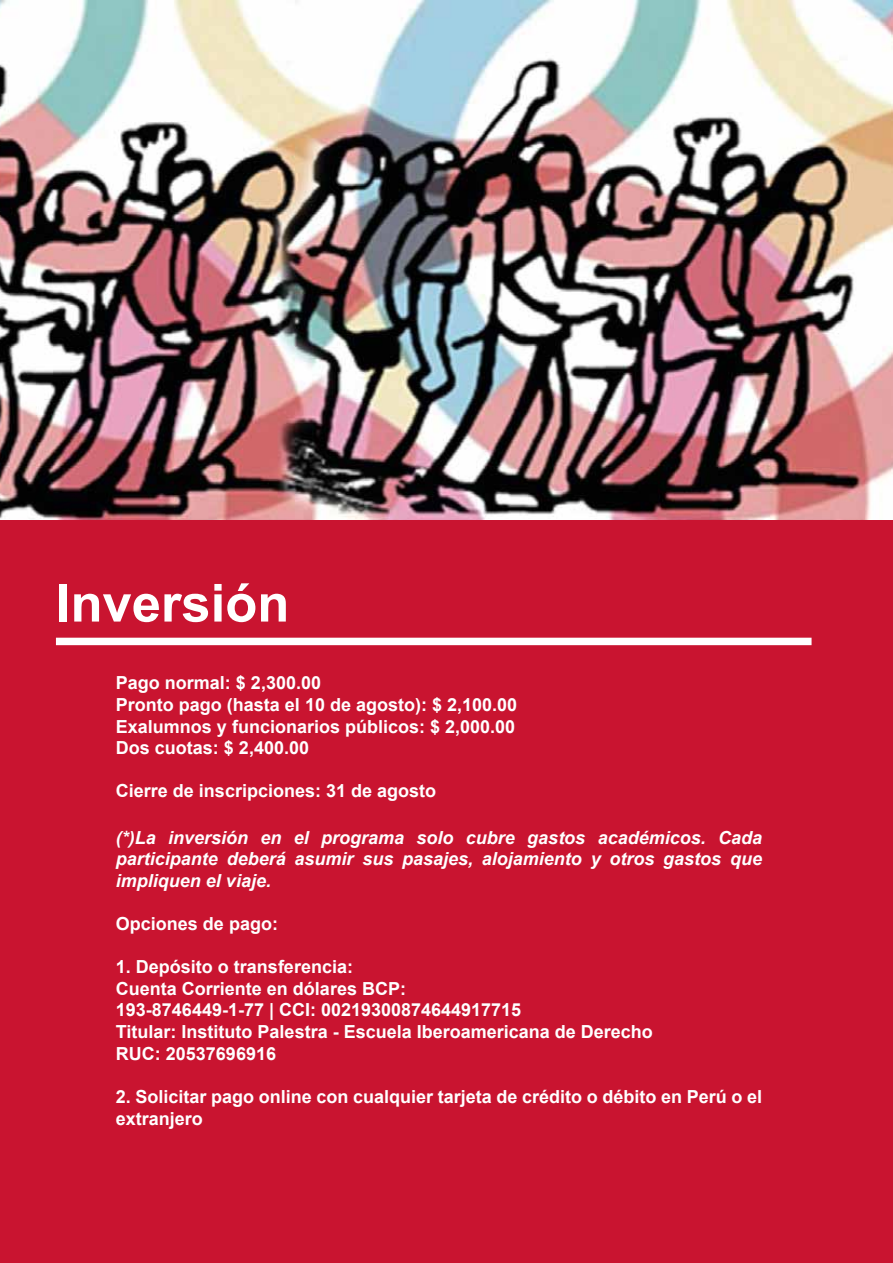
<style>
.page{position:relative;width:893px;height:1263px;background:#fff}
.page>*{position:absolute;margin:0;border:0;box-sizing:border-box;transform-origin:0 0}
.t1{font:700 52.5px "Arial";color:#fff}
.t2{font:700 18px/21.6px "Arial";color:#fff}
.t3{font:italic 700 18px/21.6px "Arial";color:#fff;text-align:justify}
</style>
<div class="page">
<div style="left:0;top:520px;width:893px;height:743px;background:#c91430"></div>
<img style="left:0;top:0;width:893px;height:519px">
<div style="left:56px;top:638px;width:755px;height:7px;background:#fff"></div>
<h1 class="t1" style="left:56px;top:566px;width:235px">Inversión</h1>
<p class="t2" style="left:116px;top:672px;width:403px">Pago normal: $ 2,300.00<br>Pronto pago (hasta el 10 de agosto): $ 2,100.00<br>Exalumnos y funcionarios públicos: $ 2,000.00<br>Dos cuotas: $ 2,400.00</p>
<p class="t2" style="left:116px;top:780px;width:322px">Cierre de inscripciones: 31 de agosto</p>
<p class="t3" style="left:116px;top:827px;width:648px">(*)La inversión en el programa solo cubre gastos académicos. Cada participante deberá asumir sus pasajes, alojamiento y otros gastos que impliquen el viaje.</p>
<p class="t2" style="left:116px;top:913px;width:164px">Opciones de pago:</p>
<p class="t2" style="left:116px;top:956px;width:538px">1. Depósito o transferencia:<br>Cuenta Corriente en dólares BCP:<br>193-8746449-1-77 | CCI: 00219300874644917715<br>Titular: Instituto Palestra - Escuela Iberoamericana de Derecho RUC: 20537696916</p>
<p class="t2" style="left:116px;top:1086px;width:648px">2. Solicitar pago online con cualquier tarjeta de crédito o débito en Perú o el extranjero</p>
</div>
